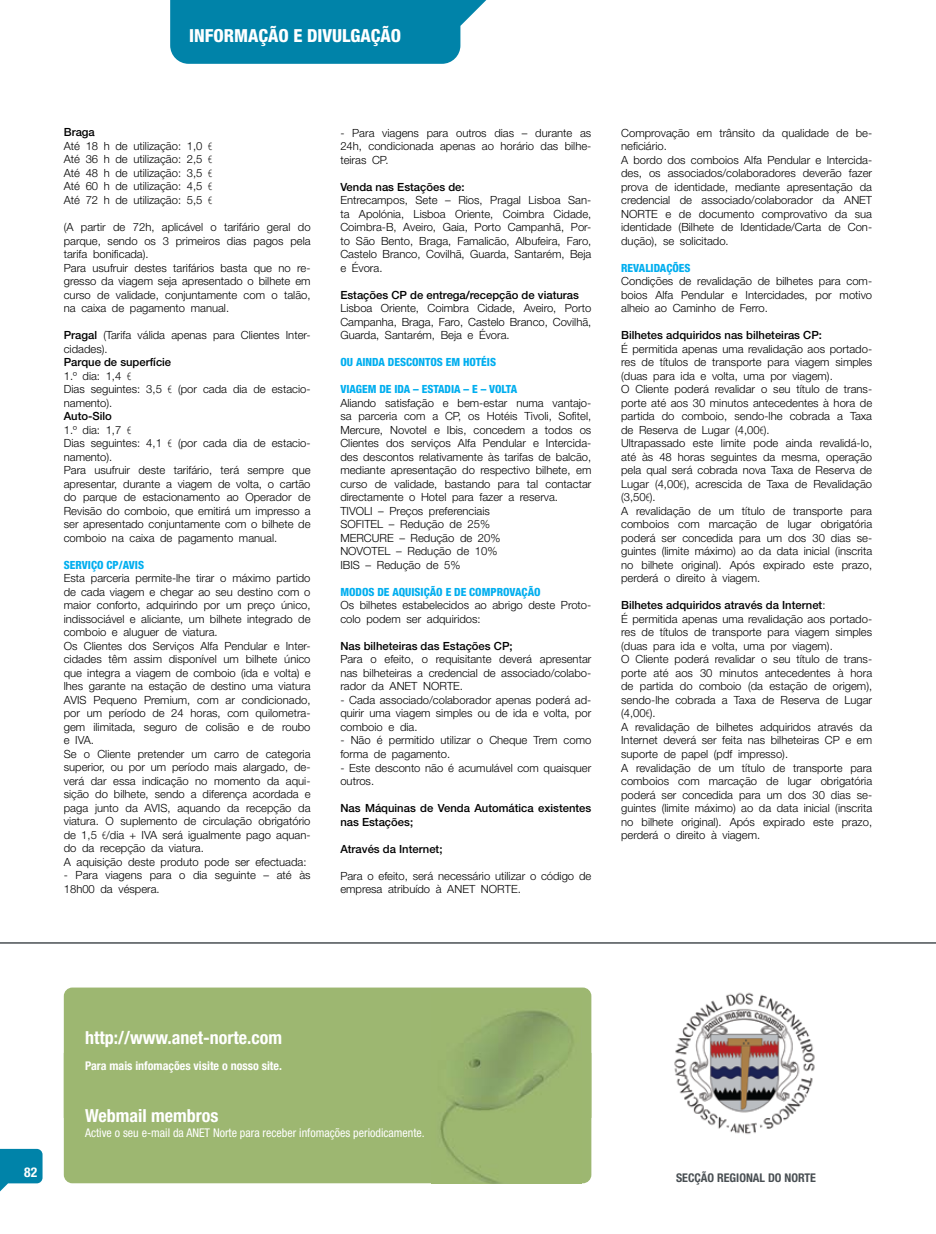
<style>
.page{position:relative;width:936px;height:1234px;background:#fff}
.page>*{position:absolute;margin:0;border:0;box-sizing:border-box;transform-origin:0 0}
.t1{font:700 condensed 18px "Helvetica Neue";color:#fff}
.t2{font:800 condensed 18px "Helvetica Neue";color:#fff}
.t3{font:700 condensed 13.5px "Helvetica Neue";color:#fff}
.t4{font:condensed 12px "Helvetica Neue";color:#fff}
.t5{font:700 condensed 12px "Helvetica Neue";color:#fff}
.t6{font:700 condensed 12px "Helvetica Neue";color:#494f53}
.t7{font:300 11.25px/13.5px "Helvetica Neue";color:#000}
.t8{font:500 11.25px/13.5px "Helvetica Neue";color:#000}
.t9{font:800 condensed 11.25px "Helvetica Neue";color:#00aeef}
.s1{font-weight:500}
.s2{font-family:"Myriad Pro";font-stretch:condensed}
</style>
<div class="page">
<svg style="left:0;top:1148px;width:43px;height:44px"></svg>
<svg style="left:170px;top:0;width:317px;height:64px;background:#138caf"></svg>
<hr style="left:0;top:941px;width:935px;height:2px;background:#494f53">
<div style="left:64px;top:1117px;width:527px;height:65px;background:#9db771"></div>
<div style="left:64px;top:987px;width:527px;height:130px;background:#9db771"></div>
<img style="left:674px;top:992px;width:141px;height:142px">
<img style="left:431px;top:993px;width:150px;height:189px">
<h1 class="t2" style="left:189px;top:25px;width:214px">INFORMAÇÃO E DIVULGAÇÃO</h1>
<p class="t7" style="left:64px;top:125px;width:150px"><span class="s1">Braga<br></span>Até 18 h de utilização: 1,0 <span class="s2">€<br></span>Até 36 h de utilização: 2,5 <span class="s2">€<br></span>Até 48 h de utilização: 3,5 <span class="s2">€<br></span>Até 60 h de utilização: 4,5 <span class="s2">€<br></span>Até 72 h de utilização: 5,5 <span class="s2">€</span></p>
<p class="t7" style="left:64px;top:220px;width:248px">(A partir de 72h, aplicável o tarifário geral do parque, sendo os 3 primeiros dias pagos pela tarifa bonificada).<br>Para usufruir destes tarifários basta que no re&shy;gresso da viagem seja apresentado o bilhete em curso de validade, conjuntamente com o talão, na caixa de pagamento manual.</p>
<p class="t7" style="left:64px;top:328px;width:248px"><span class="s1">Pragal</span> (Tarifa válida apenas para Clientes Inter&shy;cidades).</p>
<p class="t7" style="left:64px;top:355px;width:248px"><span class="s1">Parque de superfície<br></span>1.º dia: 1,4 <span class="s2">€<br></span>Dias seguintes: 3,5 <span class="s2">€</span> (por cada dia de estacio&shy;namento).</p>
<p class="t7" style="left:64px;top:409px;width:248px"><span class="s1">Auto-Silo<br></span>1.º dia: 1,7 <span class="s2">€<br></span>Dias seguintes: 4,1 <span class="s2">€</span> (por cada dia de estacio&shy;namento).<br>Para usufruir deste tarifário, terá sempre que apresentar, durante a viagem de volta, o cartão do parque de estacionamento ao Operador de Revisão do comboio, que emitirá um impresso a ser apresentado conjuntamente com o bilhete de comboio na caixa de pagamento manual.</p>
<p class="t9" style="left:64px;top:557px;width:82px">SERVIÇO CP/AVIS</p>
<p class="t7" style="left:64px;top:571px;width:248px">Esta parceria permite-lhe tirar o máximo partido de cada viagem e chegar ao seu destino com o maior conforto, adquirindo por um preço único, indissociável e aliciante, um bilhete integrado de comboio e aluguer de viatura.<br>Os Clientes dos Serviços Alfa Pendular e Inter&shy;cidades têm assim disponível um bilhete único que integra a viagem de comboio (ida e volta) e lhes garante na estação de destino uma viatura AVIS Pequeno Premium, com ar condicionado, por um período de 24 horas, com quilometra&shy;gem ilimitada, seguro de colisão e de roubo e IVA.<br>Se o Cliente pretender um carro de categoria superior, ou por um período mais alargado, de&shy;verá dar essa indicação no momento da aqui&shy;sição do bilhete, sendo a diferença acordada e paga junto da AVIS, aquando da recepção da viatura. O suplemento de circulação obrigatório de 1,5 <span class="s2">€</span>/dia + IVA será igualmente pago aquan&shy;do da recepção da viatura.<br>A aquisição deste produto pode ser efectuada:</p>
<p class="t7" style="left:64px;top:868px;width:248px">- Para viagens para o dia seguinte – até às<br>18h00 da véspera.</p>
<p class="t7" style="left:340px;top:125px;width:252px;text-align:justify">- Para viagens para outros dias – durante as 24h, condicionada apenas ao horário das bilhe&shy;teiras CP.</p>
<p class="t8" style="left:340px;top:180px;width:126px">Venda nas Estações de:</p>
<p class="t7" style="left:340px;top:193px;width:252px;text-align:justify">Entrecampos, Sete – Rios, Pragal Lisboa San&shy;ta Apolónia, Lisboa Oriente, Coimbra Cidade, Coimbra-B, Aveiro, Gaia, Porto Campanhã, Por&shy;to São Bento, Braga, Famalicão, Albufeira, Faro, Castelo Branco, Covilhã, Guarda, Santarém, Beja e Évora.</p>
<p class="t8" style="left:340px;top:288px;width:240px">Estações CP de entrega/recepção de viaturas</p>
<p class="t7" style="left:340px;top:301px;width:252px;text-align:justify">Lisboa Oriente, Coimbra Cidade, Aveiro, Porto Campanha, Braga, Faro, Castelo Branco, Covilhã, Guarda, Santarém, Beja e Évora.</p>
<p class="t9" style="left:340px;top:355px;width:156px">OU AINDA DESCONTOS EM HOTÉIS</p>
<p class="t9" style="left:340px;top:382px;width:100px">VIAGEM DE IDA – ESTADIA</p>
<p class="t9" style="left:463px;top:382px;width:38px">– E – VOLTA</p>
<p class="t7" style="left:340px;top:395px;width:252px">Aliando satisfação e bem-estar numa vantajo&shy;sa parceria com a CP, os Hotéis Tivoli, Sofitel, Mercure, Novotel e Ibis, concedem a todos os Clientes dos serviços Alfa Pendular e Intercida&shy;des descontos relativamente às tarifas de balcão, mediante apresentação do respectivo bilhete, em curso de validade, bastando para tal contactar directamente o Hotel para fazer a reserva.<br>TIVOLI – Preços preferenciais<br>SOFITEL – Redução de 25%<br>MERCURE – Redução de 20%<br>NOVOTEL – Redução de 10%<br>IBIS – Redução de 5%</p>
<p class="t9" style="left:340px;top:584px;width:87px">MODOS DE AQUISIÇÃO</p>
<p class="t9" style="left:445px;top:584px;width:77px">E DE COMPROVAÇÃO</p>
<p class="t7" style="left:340px;top:598px;width:252px">Os bilhetes estabelecidos ao abrigo deste Proto&shy;colo podem ser adquiridos:</p>
<p class="t8" style="left:340px;top:639px;width:174px">Nas bilheteiras das Estações CP;</p>
<p class="t7" style="left:340px;top:652px;width:252px;text-align:justify">Para o efeito, o requisitante deverá apresentar nas bilheteiras a credencial de associado/colabo&shy;rador da ANET NORTE.</p>
<p class="t7" style="left:340px;top:692px;width:252px;text-align:justify">- Cada associado/colaborador apenas poderá ad&shy;quirir uma viagem simples ou de ida e volta, por comboio e dia.</p>
<p class="t7" style="left:340px;top:733px;width:252px">- Não é permitido utilizar o Cheque Trem como forma de pagamento.</p>
<p class="t7" style="left:340px;top:760px;width:252px">- Este desconto não é acumulável com quaisquer outros.</p>
<p class="t8" style="left:340px;top:801px;width:252px">Nas Máquinas de Venda Automática existentes nas Estações;</p>
<p class="t8" style="left:340px;top:841px;width:104px">Através da Internet;</p>
<p class="t7" style="left:340px;top:868px;width:252px">Para o efeito, será necessário utilizar o código de empresa atribuído à ANET NORTE.</p>
<p class="t7" style="left:621px;top:125px;width:252px">Comprovação em trânsito da qualidade de be&shy;neficiário.<br>A bordo dos comboios Alfa Pendular e Intercida&shy;des, os associados/colaboradores deverão fazer prova de identidade, mediante apresentação da credencial de associado/colaborador da ANET NORTE e de documento comprovativo da sua identidade (Bilhete de Identidade/Carta de Con&shy;dução), se solicitado.</p>
<p class="t9" style="left:621px;top:260px;width:25px">REVALIDAÇ</p>
<p class="t9" style="left:672px;top:260px;width:20px">ÕES</p>
<p class="t7" style="left:621px;top:274px;width:252px;text-align:justify">Condições de revalidação de bilhetes para com&shy;boios Alfa Pendular e Intercidades, por motivo alheio ao Caminho de Ferro.</p>
<p class="t8" style="left:621px;top:328px;width:202px">Bilhetes adquiridos nas bilheteiras CP:</p>
<p class="t7" style="left:621px;top:341px;width:252px">É permitida apenas uma revalidação aos portado&shy;res de títulos de transporte para viagem simples (duas para ida e volta, uma por viagem).<br>O Cliente poderá revalidar o seu título de trans&shy;porte até aos 30 minutos antecedentes à hora de partida do comboio, sendo-lhe cobrada a Taxa de Reserva de Lugar (4,00<span class="s2">€</span>).<br>Ultrapassado este limite pode ainda revalidá-lo, até às 48 horas seguintes da mesma, operação pela qual será cobrada nova Taxa de Reserva de Lugar (4,00<span class="s2">€</span>), acrescida de Taxa de Revalidação (3,50<span class="s2">€</span>).<br>A revalidação de um título de transporte para comboios com marcação de lugar obrigatória poderá ser concedida para um dos 30 dias se&shy;guintes (limite máximo) ao da data inicial (inscrita no bilhete original). Após expirado este prazo, perderá o direito à viagem.</p>
<p class="t7" style="left:621px;top:598px;width:252px"><span class="s1">Bilhetes adquiridos através da Internet</span>:<br>É permitida apenas uma revalidação aos portado&shy;res de títulos de transporte para viagem simples (duas para ida e volta, uma por viagem).<br>O Cliente poderá revalidar o seu título de trans&shy;porte até aos 30 minutos antecedentes à hora de partida do comboio (da estação de origem), sendo-lhe cobrada a Taxa de Reserva de Lugar (4,00<span class="s2">€</span>).<br>A revalidação de bilhetes adquiridos através da Internet deverá ser feita nas bilheteiras CP e em suporte de papel (pdf impresso).<br>A revalidação de um título de transporte para comboios com marcação de lugar obrigatória poderá ser concedida para um dos 30 dias se&shy;guintes (limite máximo) ao da data inicial (inscrita no bilhete original). Após expirado este prazo, perderá o direito à viagem.</p>
<p class="t3" style="left:24px;top:1163px;width:14px">82</p>
<h1 class="t1" style="left:85px;top:1026px;width:198px">http://www.anet-norte.com</h1>
<p class="t5" style="left:85px;top:1058px;width:198px">Para mais infomações visite o nosso site.</p>
<h1 class="t1" style="left:85px;top:1104px;width:135px">Webmail membros</h1>
<p class="t4" style="left:85px;top:1125px;width:341px">Active o seu e-mail da ANET Norte para receber infomações periodicamente.</p>
<p class="t6" style="left:676px;top:1170px;width:141px">SECÇÃO REGIONAL DO NORTE</p>
</div>
